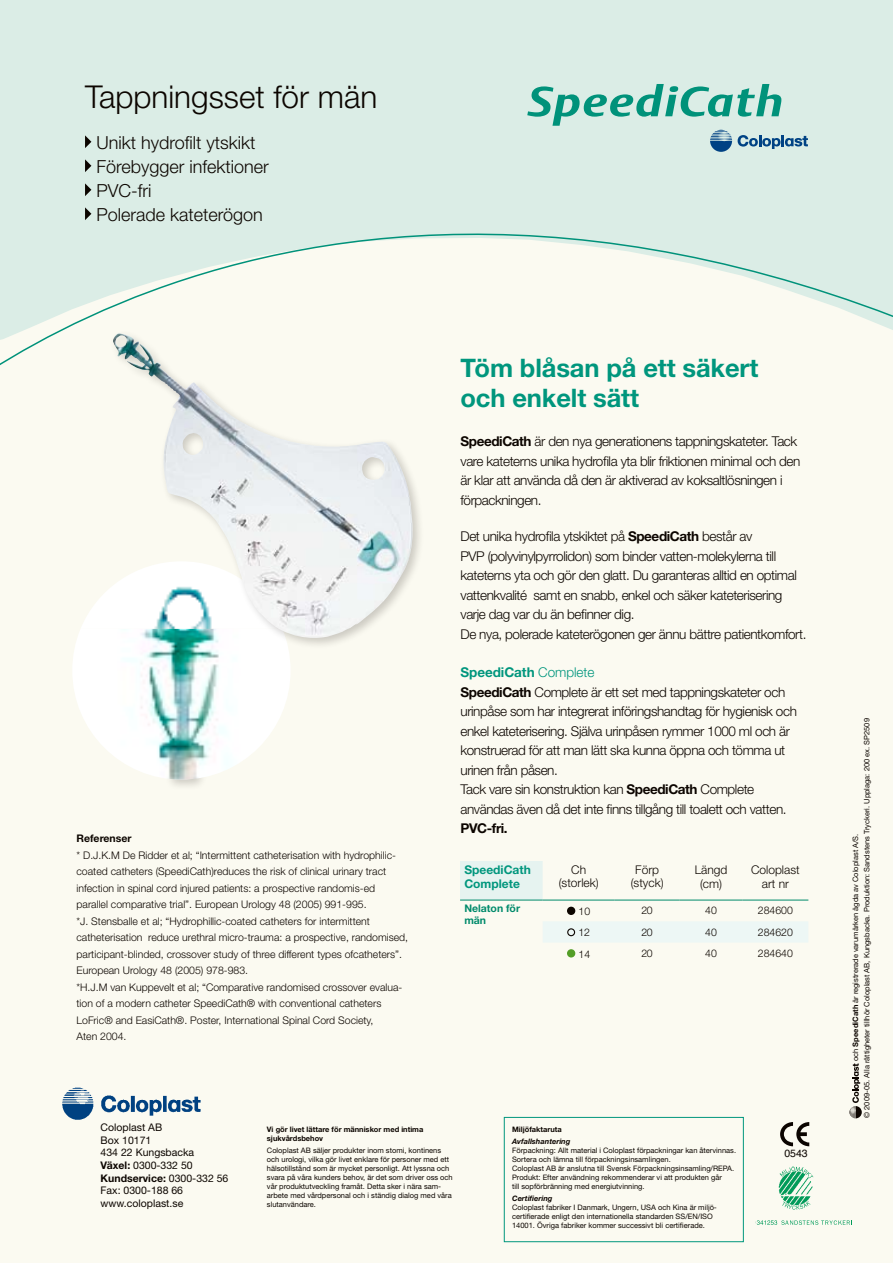
<style>
.page{position:relative;width:893px;height:1263px;background:#fff}
.page>*{position:absolute;margin:0;border:0;box-sizing:border-box;transform-origin:0 0}
.t1{font:300 31.5px "Helvetica Neue LT Std";color:#0c0500}
.t2{font:700 25.5px/30px "Helvetica Neue LT Std";letter-spacing:-.005em;color:#00967d}
.t3{font:300 18px/24px "Helvetica Neue LT Std";color:#0c0500}
.t4{font:300 13.5px/19.5px "Helvetica Neue LT Std";letter-spacing:-.03em;color:#0c0500}
.t5{font:700 13.5px "Helvetica Neue LT Std";letter-spacing:-.03em;color:#0c0500}
.t6{font:300 12px/13.5px "Helvetica Neue LT Std";color:#0c0500;text-align:center}
.t7{font:700 12px/14.4px "Helvetica Neue LT Std";color:#00967d}
.t8{font:300 10.5px/16.5px "Helvetica Neue LT Std";color:#0c0500}
.t9{font:10.5px/12.6px "Helvetica Neue LT Std";color:#0c0500}
.t10{font:700 10.5px/12.6px "Helvetica Neue LT Std";color:#008a6b}
.t11{font:700 10.5px "Helvetica Neue LT Std";color:#0c0500}
.t12{font:10.5px "Helvetica";color:#0c0500}
.t13{font:7.5px/9px "Helvetica Neue LT Std";color:#0c0500}
.t14{font:700 7.5px/9px "Helvetica Neue LT Std";color:#0c0500}
.t15{font:italic 700 7.5px "Helvetica Neue LT Std";color:#0c0500}
.s1{font-weight:700}
.s2{font-weight:700;color:#00967d}
.s3{color:#00967d}
</style>
<div class="page">
<div style="left:0;top:135px;width:893px;height:1128px;background:#fbfaf1"></div>
<svg style="left:0;top:3px;width:893px;height:363px"></svg>
<svg style="left:527px;top:84px;width:281px;height:68px;background:#add7cf"></svg>
<svg style="left:85px;top:135px;width:6px;height:13px"></svg>
<svg style="left:85px;top:159px;width:6px;height:13px"></svg>
<svg style="left:85px;top:183px;width:6px;height:13px"></svg>
<svg style="left:85px;top:207px;width:6px;height:13px"></svg>
<div style="left:138px;top:583px;width:91px;height:208px;background:#0c0500;opacity:.2"></div>
<img style="left:81px;top:591px;width:27px;height:38px">
<img style="left:73px;top:629px;width:217px;height:151px">
<img style="left:62px;top:1087px;width:139px;height:33px">
<svg style="left:849px;top:1063px;width:13px;height:55px"></svg>
<div style="left:108px;top:329px;width:315px;height:320px;background:#0c0500;opacity:.2"></div>
<img style="left:113px;top:333px;width:301px;height:309px">
<svg style="left:460px;top:861px;width:348px;height:97px"></svg>
<hr style="left:460px;top:900px;width:83px;height:1px;background:#008a6b">
<hr style="left:543px;top:900px;width:72px;height:1px;background:#008a6b">
<hr style="left:615px;top:900px;width:65px;height:1px;background:#008a6b">
<hr style="left:680px;top:900px;width:62px;height:1px;background:#008a6b">
<hr style="left:742px;top:900px;width:66px;height:1px;background:#008a6b">
<div style="left:568px;top:907px;width:7px;height:7px;background:#0c0500;border-radius:50%"></div>
<div style="left:567px;top:907px;width:8px;height:8px;border:2px solid #0c0500;border-radius:50%"></div>
<div style="left:567px;top:928px;width:8px;height:8px;border:1px solid #0c0500;border-radius:50%"></div>
<div style="left:568px;top:950px;width:7px;height:7px;background:#539e27;border-radius:50%"></div>
<div style="left:567px;top:949px;width:8px;height:8px;border:2px solid #539e27;border-radius:50%"></div>
<svg style="left:780px;top:1122px;width:29px;height:24px"></svg>
<svg style="left:784px;top:1206px;width:24px;height:4px"></svg>
<svg style="left:783px;top:1166px;width:25px;height:5px"></svg>
<img style="left:778px;top:1171px;width:35px;height:35px">
<svg style="left:756px;top:1220px;width:96px;height:5px"></svg>
<div style="left:504px;top:1117px;width:240px;height:125px;border:1px solid #00967d"></div>
<h1 class="t1" style="left:85px;top:77px;width:294px">Tappningsset för män</h1>
<h3 class="t3" style="left:96px;top:130px;width:174px">Unikt hydrofilt ytskikt<br>Förebygger infektioner<br>PVC-fri<br>Polerade kateterögon</h3>
<h3 class="t11" style="left:77px;top:832px;width:57px">Referenser</h3>
<p class="t8" style="left:77px;top:846px;width:333px">* D.J.K.M De Ridder et al; “Intermittent catheterisation with hydrophilic&shy;coated catheters (SpeediCath)reduces the risk of clinical urinary tract infection in spinal cord injured patients: a prospective randomis-ed parallel comparative trial”. European Urology 48 (2005) 991-995.<br>*J. Stensballe et al; “Hydrophillic-coated catheters for intermittent catheterisation reduce urethral micro-trauma: a prospective, randomised, participant-blinded, crossover study of three different types ofcatheters”.<br>European Urology 48 (2005) 978-983.<br>*H.J.M van Kuppevelt et al; “Comparative randomised crossover evalua&shy;tion of a modern catheter SpeediCath® with conventional catheters LoFric® and EasiCath®. Poster, International Spinal Cord Society,<br>Aten 2004.</p>
<h2 class="t2" style="left:460px;top:352px;width:299px">Töm blåsan på ett säkert och enkelt sätt</h2>
<h3 class="t4" style="left:460px;top:431px;width:341px"><span class="s1">SpeediCath</span> är den nya generationens tappningskateter. Tack vare kateterns unika hydrofila yta blir friktionen minimal och den är klar att använda då den är aktiverad av koksaltlösningen i förpackningen.</h3>
<p class="t4" style="left:460px;top:526px;width:347px">Det unika hydrofila ytskiktet på <span class="s1">SpeediCath</span> består av<br>PVP (polyvinylpyrrolidon) som binder vatten-molekylerna till kateterns yta och gör den glatt. Du garanteras alltid en optimal vattenkvalité samt en snabb, enkel och säker kateterisering varje dag var du än befinner dig.<br>De nya, polerade kateterögonen ger ännu bättre patientkomfort.</p>
<p class="t4" style="left:460px;top:662px;width:338px"><span class="s2">SpeediCath</span> <span class="s3">Complete<br></span><span class="s1">SpeediCath</span> Complete är ett set med tappningskateter och urinpåse som har integrerat införingshandtag för hygienisk och enkel kateterisering. Själva urinpåsen rymmer 1000 ml och är konstruerad för att man lätt ska kunna öppna och tömma ut urinen från påsen.<br>Tack vare sin konstruktion kan <span class="s1">SpeediCath</span> Complete användas även då det inte finns tillgång till toalett och vatten.</p>
<h3 class="t5" style="left:460px;top:820px;width:49px">PVC-fri.</h3>
<h3 class="t7" style="left:464px;top:862px;width:68px">SpeediCath<br>Complete</h3>
<h3 class="t6" style="left:559px;top:863px;width:42px">Ch (storlek)</h3>
<h3 class="t6" style="left:631px;top:863px;width:34px">Förp (styck)</h3>
<h3 class="t6" style="left:695px;top:862px;width:34px;line-height:14.4px">Längd (cm)</h3>
<h3 class="t6" style="left:751px;top:862px;width:50px;line-height:14.4px">Coloplast art nr</h3>
<h3 class="t10" style="left:464px;top:901px;width:57px">Nelaton för män</h3>
<h3 class="t8" style="left:579px;top:903px;width:13px">10</h3>
<h3 class="t8" style="left:642px;top:902px;width:13px">20</h3>
<h3 class="t8" style="left:705px;top:902px;width:13px">40</h3>
<h3 class="t8" style="left:758px;top:902px;width:37px">284600</h3>
<h3 class="t8" style="left:578px;top:924px;width:13px">12</h3>
<h3 class="t8" style="left:642px;top:923px;width:13px">20</h3>
<h3 class="t8" style="left:705px;top:923px;width:13px">40</h3>
<h3 class="t8" style="left:758px;top:923px;width:37px">284620</h3>
<h3 class="t8" style="left:579px;top:945px;width:13px">14</h3>
<h3 class="t8" style="left:642px;top:945px;width:13px">20</h3>
<h3 class="t8" style="left:705px;top:945px;width:13px">40</h3>
<h3 class="t8" style="left:758px;top:945px;width:37px">284640</h3>
<h3 class="t9" style="left:101px;top:1121px;width:129px">Coloplast AB<br>Box 10171<br>434 22 Kungsbacka<br><span class="s1">Växel:</span> 0300-332 50<br><span class="s1">Kundservice:</span> 0300-332 56<br>Fax: 0300-188 66 www.coloplast.se</h3>
<p class="t14" style="left:267px;top:1125px;width:158px">Vi gör livet lättare för människor med intima sjukvårdsbehov</p>
<p class="t13" style="left:267px;top:1146px;width:187px">Coloplast AB säljer produkter inom stomi, kontinens och urologi, vilka gör livet enklare för personer med ett hälsotillstånd som är mycket personligt. Att lyssna och svara på våra kunders behov, är det som driver oss och vår produktutveckling framåt. Detta sker i nära sam&shy;arbete med vårdpersonal och i ständig dialog med våra slutanvändare.</p>
<p class="t14" style="left:512px;top:1125px;width:51px">Miljöfaktaruta</p>
<p class="t15" style="left:512px;top:1137px;width:60px">Avfallshantering</p>
<p class="t13" style="left:512px;top:1146px;width:225px">Förpackning: Allt material i Coloplast förpackningar kan återvinnas.<br>Sortera och lämna till förpackningsinsamlingen.<br>Coloplast AB är anslutna till Svensk Förpackningsinsamling/REPA.<br>Produkt: Efter användning rekommenderar vi att produkten går<br>till sopförbränning med energiutvinning.</p>
<p class="t15" style="left:512px;top:1194px;width:42px">Certifiering</p>
<p class="t13" style="left:512px;top:1203px;width:206px">Coloplast fabriker I Danmark, Ungern, USA och Kina är miljö&shy;certifierade enligt den internationella standarden SS/EN/ISO<br>14001. Övriga fabriker kommer successivt bli certifierade.</p>
<h3 class="t12" style="left:784px;top:1145px;width:25px">0543</h3>
<p class="t13" style="left:849px;top:1118px;width:401px;line-height:11.6px;text-indent:57px;rotate:-90deg">och <span class="s1">SpeediCath</span> är registrerade varumärken ägda av Coloplast A/S.<br>© 2009-05. Alla rättigheter tillhör Coloplast AB, Kungsbacka. Produktion: Sandstens Tryckeri. Upplaga: 200 ex. SP2509</p>
</div>
